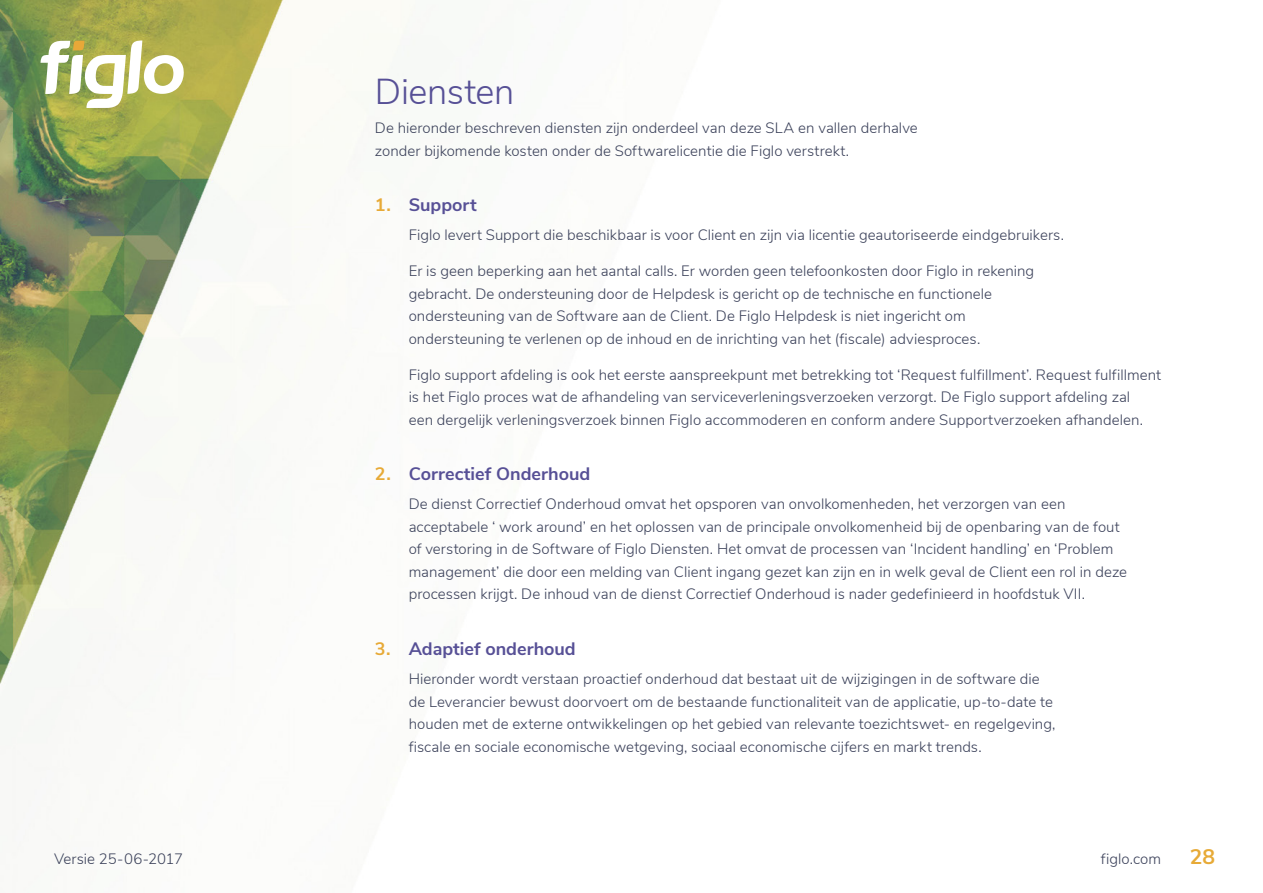
<style>
.page{position:relative;width:1263px;height:893px;background:#fff}
.page>*{position:absolute;margin:0;border:0;box-sizing:border-box;transform-origin:0 0}
.Section_Head{font:300 36px "Nunito Sans";letter-spacing:-.01em;color:#575096}
.t1{font:700 21px "Nunito Sans";color:#e7aa37}
.t2{font:700 18px "Nunito Sans";color:#575096}
.Indent{font:300 15px/22.5px "Nunito Sans";letter-spacing:.005em;color:#3a4059}
.Body_10{font:300 15px/22.5px "Nunito Sans";letter-spacing:.005em;color:#3a4059}
.s1{color:#e7aa37}
</style>
<div class="page">
<img style="left:0;top:0;width:415px;height:749px">
<svg style="left:40px;top:39px;width:144px;height:69px"></svg>
<p class="Section_Head" style="left:375px;top:65px;width:141px">Diensten</p>
<p class="Body_10" style="left:375px;top:116px;width:544px">De hieronder beschreven diensten zijn onderdeel van deze SLA en vallen derhalve zonder bijkomende kosten onder de Softwarelicentie die Figlo verstrekt.</p>
<p class="t2" style="left:375px;top:192px;width:103px"><span class="s1">1.</span> Support</p>
<p class="Indent" style="left:409px;top:223px;width:657px">Figlo levert Support die beschikbaar is voor Client en zijn via licentie geautoriseerde eindgebruikers.</p>
<p class="Indent" style="left:409px;top:259px;width:627px">Er is geen beperking aan het aantal calls. Er worden geen telefoonkosten door Figlo in rekening gebracht. De ondersteuning door de Helpdesk is gericht op de technische en functionele ondersteuning van de Software aan de Client. De Figlo Helpdesk is niet ingericht om ondersteuning te verlenen op de inhoud en de inrichting van het (fiscale) adviesproces.</p>
<p class="Indent" style="left:409px;top:362px;width:754px">Figlo support afdeling is ook het eerste aanspreekpunt met betrekking tot ‘Request fulfillment’. Request fulfillment is het Figlo proces wat de afhandeling van serviceverleningsverzoeken verzorgt. De Figlo support afdeling zal<br>een dergelijk verleningsverzoek binnen Figlo accommoderen en conform andere Supportverzoeken afhandelen.</p>
<p class="t2" style="left:375px;top:461px;width:217px"><span class="s1">2.</span> Correctief Onderhoud</p>
<p class="Indent" style="left:409px;top:492px;width:720px">De dienst Correctief Onderhoud omvat het opsporen van onvolkomenheden, het verzorgen van een acceptabele ‘ work around’ en het oplossen van de principale onvolkomenheid bij de openbaring van de fout of verstoring in de Software of Figlo Diensten. Het omvat de processen van ‘Incident handling’ en ‘Problem management’ die door een melding van Client ingang gezet kan zijn en in welk geval de Client een rol in deze processen krijgt. De inhoud van de dienst Correctief Onderhoud is nader gedefinieerd in hoofdstuk VII.</p>
<p class="t2" style="left:375px;top:635px;width:202px"><span class="s1">3.</span> Adaptief onderhoud</p>
<p class="Indent" style="left:409px;top:667px;width:648px">Hieronder wordt verstaan proactief onderhoud dat bestaat uit de wijzigingen in de software die de Leverancier bewust doorvoert om de bestaande functionaliteit van de applicatie, up-to-date te houden met de externe ontwikkelingen op het gebied van relevante toezichtswet- en regelgeving, fiscale en sociale economische wetgeving, sociaal economische cijfers en markt trends.</p>
<p class="Indent" style="left:54px;top:847px;width:131px">Versie 25-06-2017</p>
<p class="Indent" style="left:1101px;top:847px;width:62px">figlo.com</p>
<h2 class="t1" style="left:1190px;top:841px;width:27px">28</h2>
</div>
